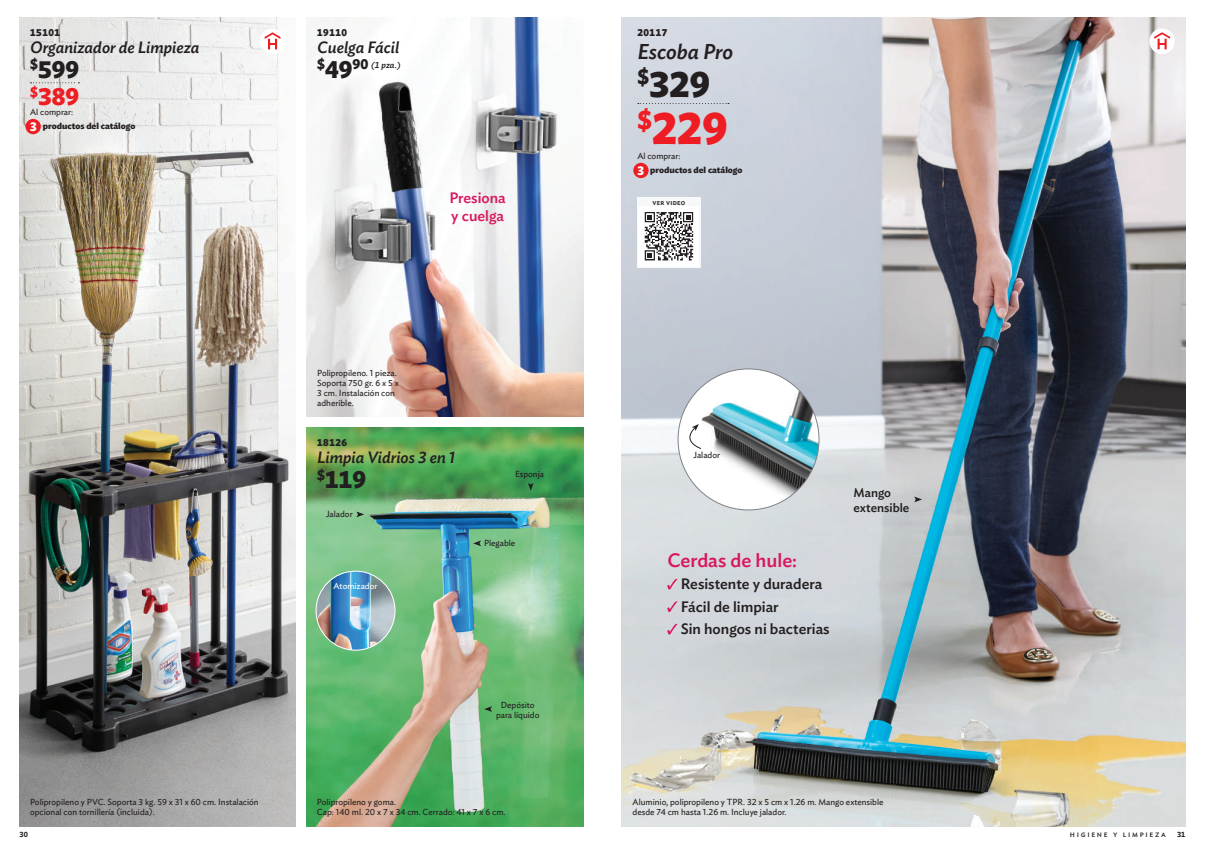
<style>
.page{position:relative;width:1205px;height:851px;background:#fff}
.page>*{position:absolute;margin:0;border:0;box-sizing:border-box;transform-origin:0 0}
.t1{font:700 45px "Ideal Sans";color:#ee1d23}
.t2{font:700 36.25px "Ideal Sans";color:#231f20}
.t3{font:700 24.38px/27.5px "Ideal Sans";color:#231f20}
.t4{font:italic 500 21.25px "Ideal Sans";color:#231f20}
.t5{font:500 19.38px "Ideal Sans";color:#d91860}
.t6{font:italic 500 16.25px "Ideal Sans";color:#231f20}
.t7{font:500 15px/22.5px "Ideal Sans";color:#231f20}
.t8{font:500 15px/17.5px "Ideal Sans";color:#d91860}
.t9{font:500 12.5px/15px "Ideal Sans";color:#231f20}
.t10{font:700 10px "Ideal Sans";letter-spacing:.05em;color:#231f20}
.t11{font:8.75px/10px "Ideal Sans";color:#231f20}
.t12{font:700 8.75px/13.8px "Ideal Sans";color:#231f20}
.t13{font:8.75px "Ideal Sans";letter-spacing:.2em;color:#231f20}
.t14{font:italic 500 8.75px "Ideal Sans";color:#231f20}
.t15{font:8.75px "Ideal Sans";color:#fff}
.t16{font:500 7.5px "Ideal Sans";letter-spacing:.025em;color:#231f20}
.t17{font:600 7.5px "Ideal Sans";color:#231f20}
.s1{color:#ee1d23}
.s2{font-weight:400}
.s3{font-size:12.5px;color:#fff}
.s4{font-weight:700;font-style:normal;font-size:14.25px}
.s5{font-weight:700;font-style:normal;font-size:24.38px}
</style>
<div class="page">
<img style="left:622px;top:18px;width:563px;height:808px">
<img style="left:306px;top:18px;width:277px;height:398px">
<div style="left:637px;top:197px;width:63px;height:71px;background:#fff"></div>
<svg style="left:644px;top:212px;width:50px;height:49px"></svg>
<svg style="left:667px;top:578px;width:10px;height:11px"></svg>
<svg style="left:667px;top:601px;width:10px;height:11px"></svg>
<svg style="left:667px;top:623px;width:10px;height:11px"></svg>
<svg style="left:914px;top:496px;width:8px;height:6px"></svg>
<div style="left:1149px;top:28px;width:26px;height:26px;background:#fff;border-radius:50%"></div>
<svg style="left:1154px;top:32px;width:16px;height:17px"></svg>
<img style="left:19px;top:18px;width:277px;height:807px">
<div style="left:26px;top:119px;width:15px;height:15px;background:#ee1d23;border-radius:50%"></div>
<svg style="left:31px;top:82px;width:48px;height:1px"></svg>
<div style="left:260px;top:29px;width:25px;height:25px;background:#fff;border-radius:50%"></div>
<svg style="left:265px;top:32px;width:15px;height:17px"></svg>
<img style="left:306px;top:427px;width:277px;height:398px">
<svg style="left:473px;top:540px;width:8px;height:6px"></svg>
<svg style="left:528px;top:483px;width:6px;height:7px"></svg>
<img style="left:316px;top:571px;width:79px;height:79px;border-radius:39px">
<div style="left:316px;top:570px;width:79px;height:80px;border:1px solid #fff;border-radius:50%"></div>
<svg style="left:484px;top:706px;width:8px;height:5px"></svg>
<svg style="left:356px;top:511px;width:8px;height:6px"></svg>
<div style="left:633px;top:163px;width:15px;height:15px;background:#ee1d23;border-radius:50%"></div>
<img style="left:678px;top:369px;width:141px;height:141px;border-radius:70px">
<svg style="left:681px;top:424px;width:20px;height:25px"></svg>
<svg style="left:638px;top:103px;width:91px;height:1px"></svg>
<p class="t10" style="left:30px;top:25px;width:31px">15101</p>
<h3 class="t6" style="left:30px;top:35px;width:171px">Organizador de Limpieza</h3>
<h3 class="t3" style="left:30px;top:53px;width:50px"><sup>$</sup>599 <sup>$</sup><span class="s1">389</span></h3>
<p class="t12" style="left:30px;top:104px;width:107px"><span class="s2">Al comprar:<br></span><span class="s3">3</span> productos del catálogo</p>
<p class="t11" style="left:30px;top:796px;width:230px">Polipropileno y PVC. Soporta 3 kg. 59 x 31 x 60 cm. Instalación opcional con tornillería (incluida).</p>
<p class="t10" style="left:317px;top:25px;width:32px">19110</p>
<h3 class="t6" style="left:317px;top:35px;width:83px">Cuelga Fácil</h3>
<p class="t14" style="left:317px;top:58px;width:85px"><span class="s4">$</span><span class="s5">49</span><span class="s4">90</span> (1 pza.)</p>
<p class="t10" style="left:637px;top:25px;width:31px">20117</p>
<h3 class="t4" style="left:637px;top:35px;width:97px">Escoba Pro</h3>
<h2 class="t2" style="left:637px;top:55px;width:74px"><sup>$</sup>329</h2>
<h1 class="t1" style="left:637px;top:92px;width:92px"><sup>$</sup>229</h1>
<p class="t12" style="left:637px;top:148px;width:107px"><span class="s2">Al comprar:<br></span><span class="s3">3</span> productos del catálogo</p>
<h3 class="t8" style="left:449px;top:188px;width:58px">Presiona y cuelga</h3>
<p class="t16" style="left:653px;top:197px;width:34px">ver video</p>
<p class="t11" style="left:317px;top:367px;width:83px">Polipropileno. 1 pieza.<br>Soporta 750 gr. 6 x 5 x<br>3 cm. Instalación con adherible.</p>
<p class="t10" style="left:317px;top:434px;width:32px">18126</p>
<h3 class="t6" style="left:317px;top:444px;width:140px">Limpia Vidrios 3 en 1</h3>
<h3 class="t3" style="left:317px;top:463px;width:50px"><sup>$</sup>119</h3>
<p class="t11" style="left:326px;top:508px;width:28px">Jalador</p>
<p class="t15" style="left:334px;top:579px;width:45px">Atomizador</p>
<p class="t11" style="left:515px;top:468px;width:31px">Esponja</p>
<p class="t11" style="left:484px;top:537px;width:33px">Plegable</p>
<p class="t11" style="left:496px;top:698px;width:45px;text-align:center">Depósito para líquido</p>
<p class="t11" style="left:693px;top:449px;width:28px">Jalador</p>
<h3 class="t5" style="left:667px;top:545px;width:131px">Cerdas de hule:</h3>
<h3 class="t7" style="left:681px;top:571px;width:150px">Resistente y duradera<br>Fácil de limpiar<br>Sin hongos ni bacterias</h3>
<h3 class="t9" style="left:853px;top:484px;width:57px">Mango extensible</h3>
<p class="t11" style="left:317px;top:796px;width:190px">Polipropileno y goma.<br>Cap: 140 ml. 20 x 7 x 34 cm. Cerrado: 41 x 7 x 6 cm.</p>
<p class="t11" style="left:632px;top:796px;width:252px">Aluminio, polipropileno y TPR. 32 x 5 cm x 1.26 m. Mango extensible desde 74 cm hasta 1.26 m. Incluye jalador.</p>
<p class="t17" style="left:19px;top:828px;width:10px">30</p>
<p class="t13" style="left:1070px;top:827px;width:98px">higiene y limpieza</p>
<p class="t17" style="left:1177px;top:828px;width:10px">31</p>
</div>
